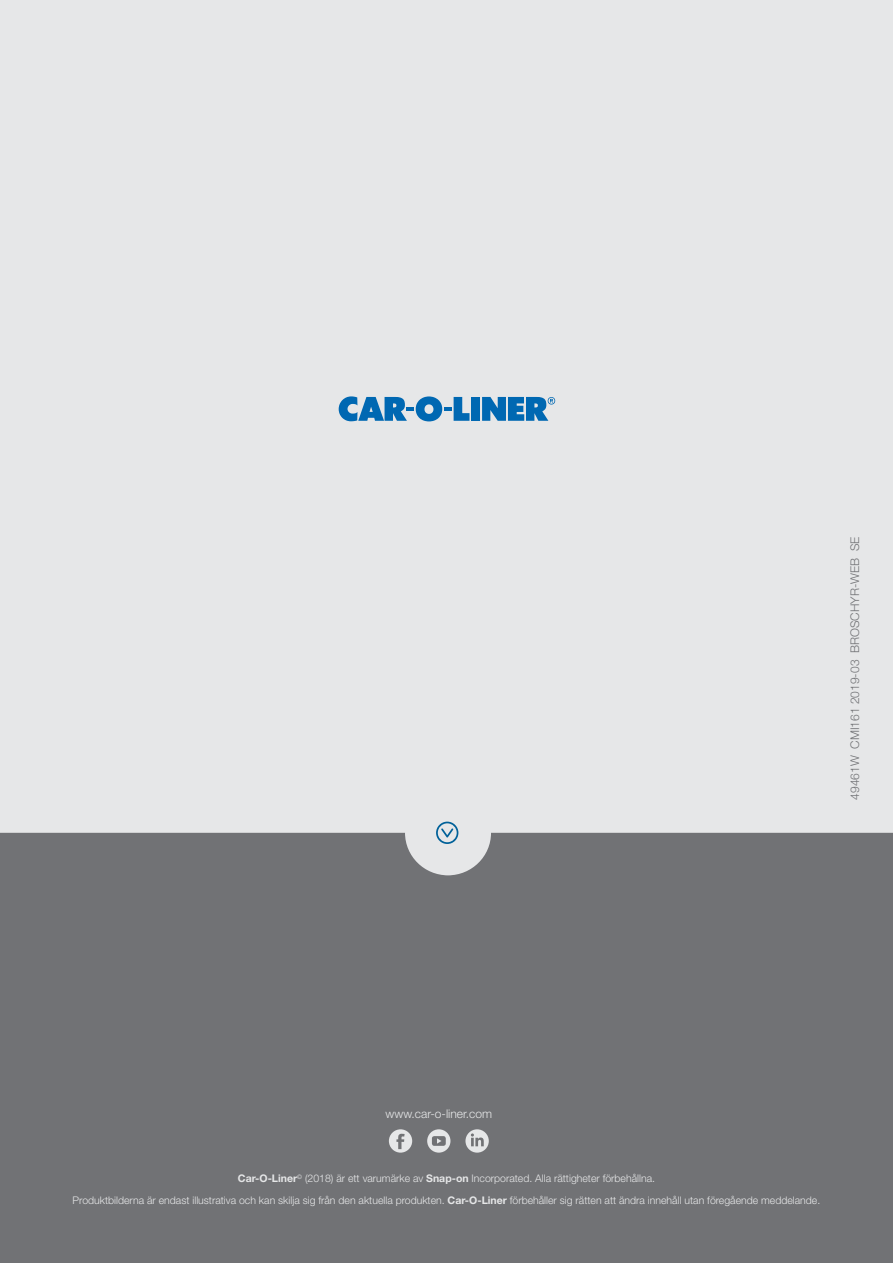
<style>
.page{position:relative;width:893px;height:1263px;background:#fff}
.page>*{position:absolute;margin:0;border:0;box-sizing:border-box;transform-origin:0 0}
.t1{font:300 12px "Helvetica Neue LT Pro";color:#717275}
.t2{font:300 12px "Helvetica Neue LT Pro";color:#e6e7e8}
.t3{font:300 10.5px "Helvetica Neue LT Pro";color:#e6e7e8}
.s1{font-weight:700}
</style>
<div class="page">
<div style="left:0;top:0;width:893px;height:874px;background:#e6e7e8"></div>
<div style="left:0;top:833px;width:893px;height:430px;background:#717275"></div>
<svg style="left:339px;top:396px;width:130px;height:25px"></svg>
<div style="left:471px;top:397px;width:9px;height:24px;background:#0068b2"></div>
<svg style="left:482px;top:397px;width:73px;height:24px"></svg>
<svg style="left:436px;top:822px;width:22px;height:22px"></svg>
<svg style="left:389px;top:1129px;width:23px;height:23px"></svg>
<svg style="left:427px;top:1129px;width:23px;height:23px"></svg>
<svg style="left:465px;top:1129px;width:24px;height:23px"></svg>
<p class="t1" style="left:847px;top:800px;width:265px;rotate:-90deg">49461W CMI161 2019-03 BROSCHYR-WEB SE</p>
<p class="t2" style="left:386px;top:1106px;width:108px">www.car-o-liner.com</p>
<p class="t3" style="left:238px;top:1172px;width:419px"><span class="s1">Car-O-Liner</span><sup>©</sup> (2018) är ett varumärke av <span class="s1">Snap-on</span> Incorporated. Alla rättigheter förbehållna.</p>
<p class="t3" style="left:73px;top:1194px;width:749px">Produktbilderna är endast illustrativa och kan skilja sig från den aktuella produkten. <span class="s1">Car-O-Liner</span> förbehåller sig rätten att ändra innehåll utan föregående meddelande.</p>
</div>
